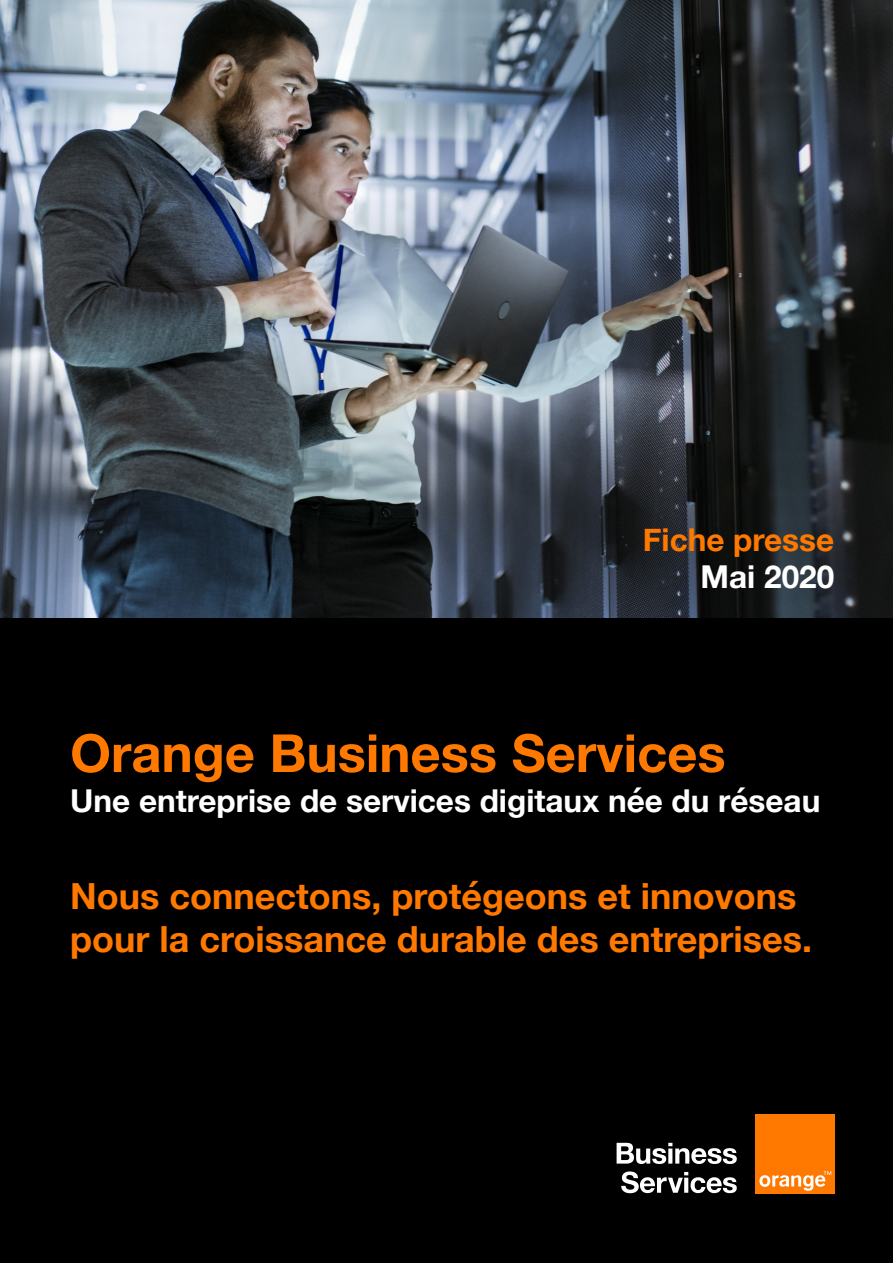
<style>
.page{position:relative;width:893px;height:1263px;background:#fff}
.page>*{position:absolute;margin:0;border:0;box-sizing:border-box;transform-origin:0 0}
.t1{font:700 52.5px "Helvetica Neue";color:#ff7900}
.t2{font:700 36px/43.2px "Helvetica Neue";color:#ff7800}
.t3{font:700 31.5px "Helvetica Neue";color:#fff}
.t4{font:700 31.5px "Helvetica Neue";color:#ff7900}
</style>
<div class="page">
<div style="left:0;top:610px;width:893px;height:653px;background:#000"></div>
<img style="left:0;top:0;width:893px;height:617px">
<div style="left:755px;top:1114px;width:79px;height:79px;background:#ff7800"></div>
<svg style="left:759px;top:1171px;width:72px;height:20px"></svg>
<svg style="left:617px;top:1143px;width:120px;height:21px"></svg>
<svg style="left:621px;top:1171px;width:116px;height:22px"></svg>
<p class="t4" style="left:643px;top:515px;width:193px">Fiche presse</p>
<p class="t3" style="left:701px;top:552px;width:135px">Mai 2020</p>
<p class="t1" style="left:70px;top:712px;width:657px">Orange Business Services</p>
<p class="t3" style="left:70px;top:776px;width:752px">Une entreprise de services digitaux née du réseau</p>
<p class="t2" style="left:70px;top:875px;width:743px">Nous connectons, protégeons et innovons pour la croissance durable des entreprises.</p>
</div>
